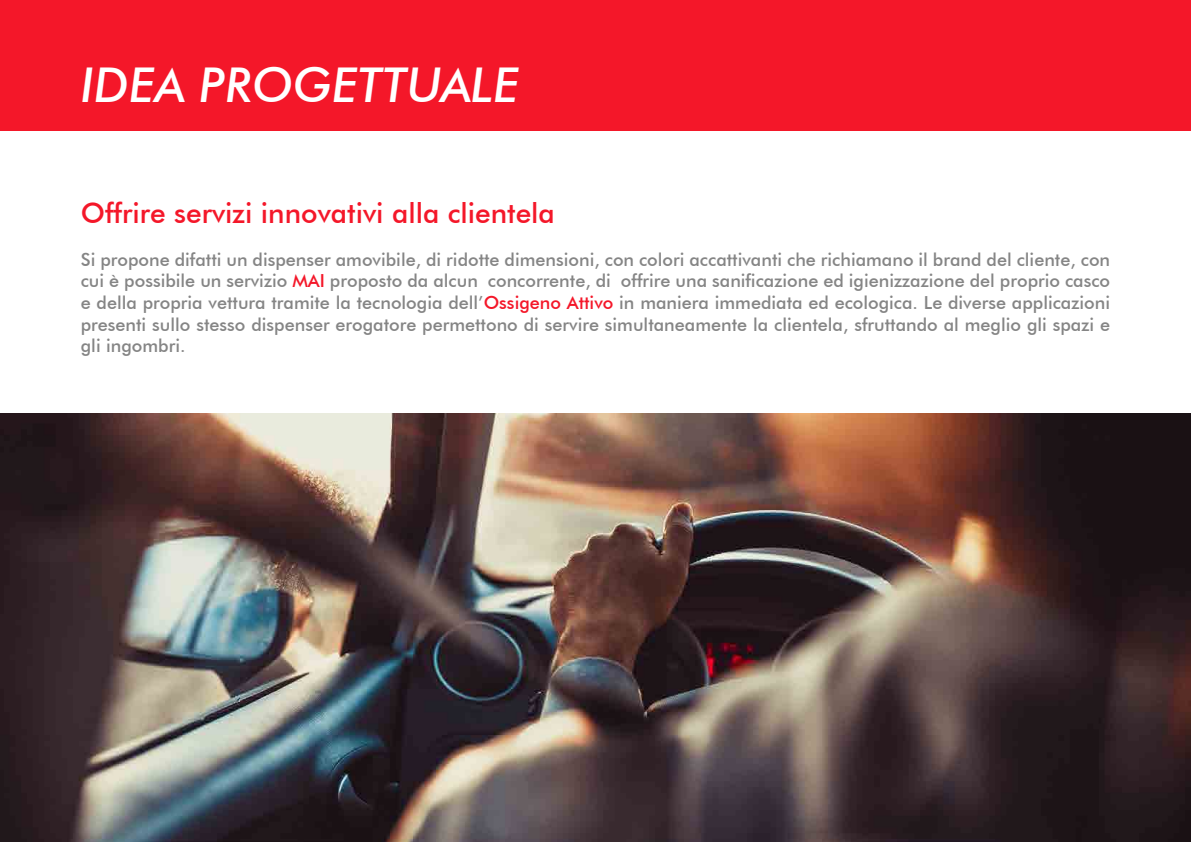
<style>
.page{position:relative;width:1191px;height:842px;background:#fff}
.page>*{position:absolute;margin:0;border:0;box-sizing:border-box;transform-origin:0 0}
.t1{font:italic 500 48px "Futura BT";color:#fff}
.t2{font:500 28px "Futura BT";color:#f41729}
.t3{font:500 18px/21.6px "Futura BT";color:#858585;text-align:justify}
.s1{color:#f41729}
</style>
<div class="page">
<div style="left:0;top:0;width:1191px;height:130px;background:#f41729"></div>
<img style="left:0;top:414px;width:1191px;height:428px">
<h1 class="t1" style="left:81px;top:55px;width:440px">IDEA PROGETTUALE</h1>
<h2 class="t2" style="left:81px;top:196px;width:475px">Offrire servizi innovativi alla clientela</h2>
<p class="t3" style="left:81px;top:248px;width:1030px">Si propone difatti un dispenser amovibile, di ridotte dimensioni, con colori accattivanti che richiamano il brand del cliente, con cui è possibile un servizio <span class="s1">MAI</span> proposto da alcun concorrente, di offrire una sanificazione ed igienizzazione del proprio casco e della propria vettura tramite la tecnologia dell’<span class="s1">Ossigeno Attivo</span> in maniera immediata ed ecologica. Le diverse applicazioni presenti sullo stesso dispenser erogatore permettono di servire simultaneamente la clientela, sfruttando al meglio gli spazi e gli ingombri.</p>
</div>
